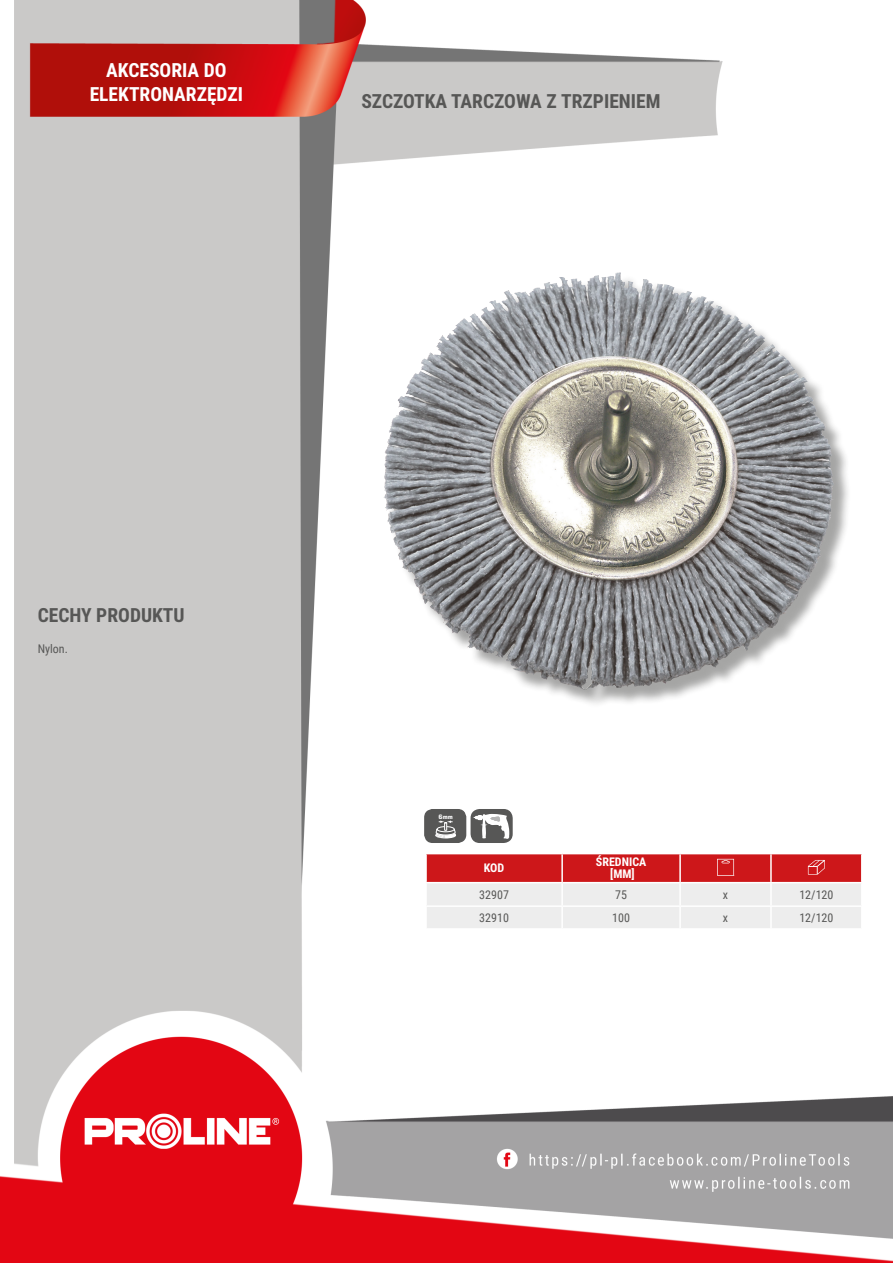
<style>
.page{position:relative;width:893px;height:1263px;background:#fff}
.page>*{position:absolute;margin:0;border:0;box-sizing:border-box;transform-origin:0 0}
.Lewo_bez_dzielenia{font:700 19.5px "Roboto Condensed";color:#575756}
.NagĹ_Ăłwek{font:700 19.5px/23.4px "Roboto Condensed";color:#fff;text-align:center}
.MateriaĹ__CECHY{font:700 19.5px "Roboto Condensed";color:#575756}
.Center{font:12px "Roboto Condensed";color:#575756}
.Indeks{font:12px "Roboto Condensed";color:#575756}
.Ĺšrodek_bez_dzieleni{font:700 12px "Roboto Condensed";color:#fff}
.Opisy{font:12px "Roboto Condensed";color:#575756}
.Ĺšrodek__wymuszenie{font:700 12px "Roboto Condensed";color:#fff}
.Tabelka_nagĹ_Ăłwek{font:700 12px "Roboto Condensed";color:#fff}
.t1{font:700 6px "Square 721 BT";color:#fff}
</style>
<div class="page">
<img style="left:0;top:0;width:893px;height:1263px">
<div style="left:387px;top:275px;width:465px;height:433px;background:#1d1d1b;opacity:.4"></div>
<img style="left:514px;top:272px;width:104px;height:30px">
<hr style="left:425px;top:854px;width:2px;height:28px;background:#fff">
<hr style="left:425px;top:883px;width:2px;height:22px;background:#fff">
<hr style="left:425px;top:907px;width:2px;height:21px;background:#fff">
<hr style="left:425px;top:853px;width:137px;height:1px;background:#fff">
<hr style="left:425px;top:882px;width:137px;height:1px;background:#fff">
<hr style="left:425px;top:905px;width:137px;height:2px;background:#fff">
<hr style="left:425px;top:928px;width:137px;height:2px;background:#fff">
<hr style="left:562px;top:928px;width:118px;height:2px;background:#fff">
<hr style="left:680px;top:928px;width:91px;height:2px;background:#fff">
<hr style="left:771px;top:928px;width:91px;height:2px;background:#fff">
<svg style="left:426px;top:853px;width:436px;height:75px;background:#e3a2a3"></svg>
<div style="left:425px;top:810px;width:41px;height:32px;background:#575756;border-radius:8px"></div>
<div style="left:424px;top:809px;width:42px;height:34px;border:1px solid #575756;border-radius:8px"></div>
<svg style="left:435px;top:820px;width:21px;height:18px"></svg>
<div style="left:471px;top:810px;width:41px;height:32px;background:#575756;border-radius:8px"></div>
<div style="left:471px;top:809px;width:42px;height:34px;border:1px solid #575756;border-radius:8px"></div>
<svg style="left:473px;top:814px;width:36px;height:25px"></svg>
<p class="NagĹ_Ăłwek" style="left:90px;top:58px;width:155px">AKCESORIA DO<br>ELEKTRONARZĘDZI</p>
<p class="Lewo_bez_dzielenia" style="left:361px;top:88px;width:301px">SZCZOTKA TARCZOWA Z TRZPIENIEM</p>
<p class="MateriaĹ__CECHY" style="left:38px;top:601px;width:148px">CECHY PRODUKTU</p>
<p class="Opisy" style="left:38px;top:640px;width:32px">Nylon.</p>
<p class="t1" style="left:438px;top:813px;width:16px">6mm</p>
<p class="Tabelka_nagĹ_Ăłwek" style="left:484px;top:860px;width:22px">KOD</p>
<p class="Ĺšrodek_bez_dzieleni" style="left:596px;top:854px;width:52px">ŚREDNICA</p>
<p class="Ĺšrodek__wymuszenie" style="left:610px;top:866px;width:26px">[MM]</p>
<p class="Indeks" style="left:479px;top:886px;width:31px">32907</p>
<p class="Center" style="left:615px;top:886px;width:13px">75</p>
<p class="Center" style="left:723px;top:886px;width:7px">x</p>
<p class="Center" style="left:799px;top:886px;width:36px">12/120</p>
<p class="Indeks" style="left:479px;top:909px;width:31px">32910</p>
<p class="Center" style="left:612px;top:909px;width:19px">100</p>
<p class="Center" style="left:723px;top:909px;width:7px">x</p>
<p class="Center" style="left:799px;top:909px;width:36px">12/120</p>
</div>
